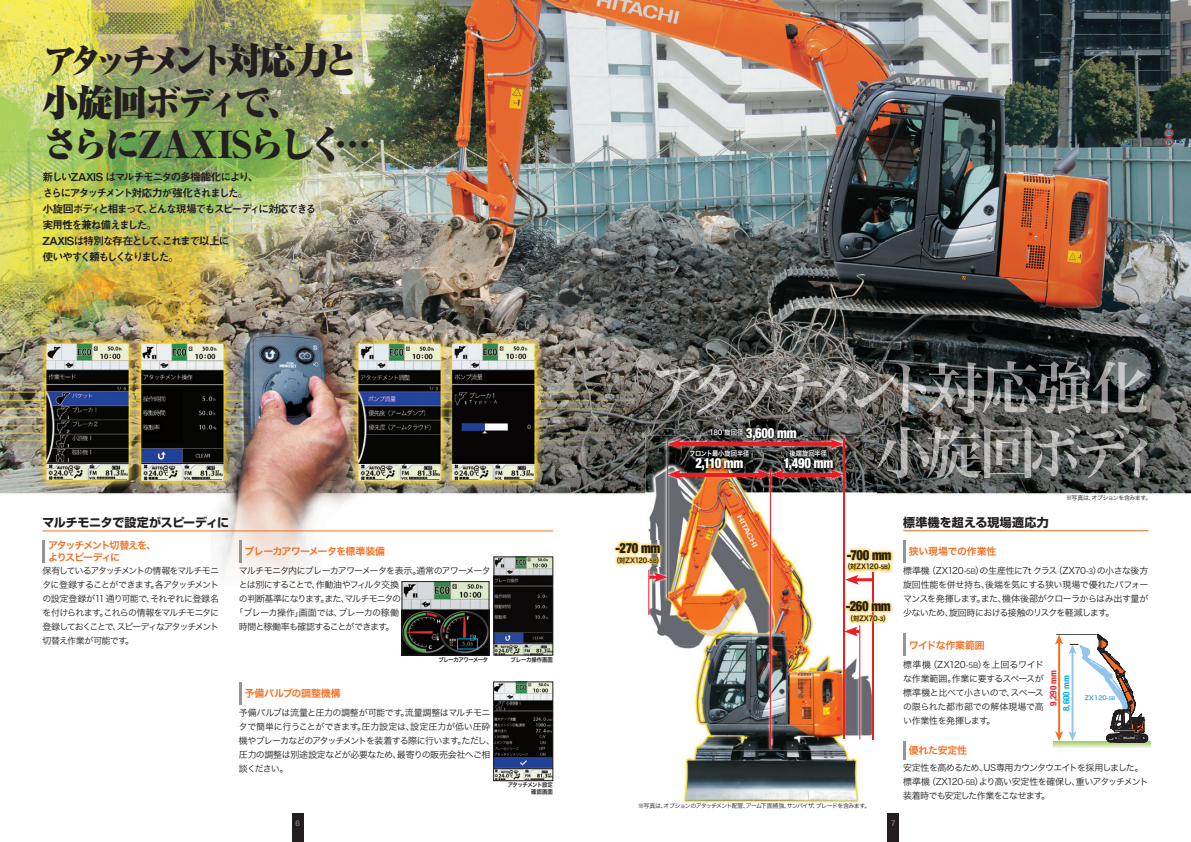
<style>
.page{position:relative;width:1191px;height:842px;background:#fff}
.page>*{position:absolute;margin:0;border:0;box-sizing:border-box;transform-origin:0 0}
.t1{font:900 36px/42px "Ryumin Pro";letter-spacing:-.125em;color:#231f20}
.t2{font:900 condensed 14px "Helvetica Neue";letter-spacing:-.02em;color:#231f20;scale:.9 1}
.t3{font:900 condensed 14px "Helvetica Neue";letter-spacing:-.02em;color:#fff;scale:.9 1}
.t4{font:700 12px "Shin Go Pro";letter-spacing:-.02em;color:#231f20}
.t5{font:700 12px "Shin Go Pro";letter-spacing:.02em;color:#231f20}
.t6{font:11px/16px "Midashi Go Pro MB31";letter-spacing:-.145em;color:#231f20}
.t7{font:10px "Hira Kaku Pro W6";letter-spacing:-.055em;color:#f36e21}
.t8{font:10px/12px "Hira Kaku Pro W6";letter-spacing:-.125em;color:#f36e21}
.t9{font:10px "Hira Kaku Pro W6";letter-spacing:-.015em;color:#f36e21}
.t10{font:10px "Hira Kaku Pro W6";letter-spacing:-.02em;color:#f36e21}
.t11{font:10px "Hira Kaku Pro W6";letter-spacing:-.035em;color:#f36e21}
.t12{font:9px/14px "Hira Kaku Pro W3";letter-spacing:-.065em;color:#231f20;text-align:justify}
.t13{font:9px/14px "Hira Kaku Pro W3";letter-spacing:-.085em;color:#231f20}
.t14{font:9px "Hira Kaku Pro W3";letter-spacing:-.09em;color:#231f20}
.t15{font:9px "Hira Kaku Pro W3";letter-spacing:-.045em;color:#231f20}
.t16{font:700 condensed 9px "Helvetica Neue";color:#ee1d23}
.t17{font:700 condensed 9px "Helvetica Neue";color:#00aeef}
.t18{font:8px "Helvetica Neue";color:#939598}
.t19{font:7px "Hira Kaku Pro W6";letter-spacing:-.015em;color:#231f20;scale:.9 1}
.t20{font:7px "Hira Kaku Pro W6";letter-spacing:-.01em;color:#fff;scale:.9 1}
.t21{font:7px "Hira Kaku Pro W6";letter-spacing:-.04em;color:#fff;scale:.9 1}
.t22{font:6px "Hira Kaku Pro W3";letter-spacing:-.095em;color:#231f20}
.t23{font:6px/7px "Hira Kaku Pro W6";letter-spacing:-.06em;color:#231f20;text-align:right;scale:.9 1}
.t24{font:6px "Hira Kaku Pro W6 90 pv RKSJ H";color:#359bd6}
.t25{font:6px "Hira Kaku Pro W6";letter-spacing:-.03em;color:#231f20;scale:.9 1}
.s1{font-family:"Helvetica Neue";font-weight:900;font-stretch:condensed;font-size:14px}
.s2{font-size:5.6px}
.s3{font-size:7.2px}
.s4{font-size:4.5px}
</style>
<div class="page">
<img style="left:0;top:0;width:1191px;height:842px">
<img style="left:654px;top:361px;width:494px;height:53px">
<img style="left:877px;top:425px;width:280px;height:54px">
<img style="left:645px;top:435px;width:232px;height:316px">
<hr style="left:873px;top:573px;width:1px;height:166px;background:#ee1d23">
<hr style="left:770px;top:469px;width:1px;height:279px;background:#ee1d23">
<hr style="left:859px;top:625px;width:1px;height:114px;background:#ee1d23">
<hr style="left:843px;top:438px;width:1px;height:301px;background:#ee1d23">
<hr style="left:667px;top:439px;width:1px;height:159px;background:#ee1d23">
<hr style="left:648px;top:570px;width:1px;height:45px;background:#ee1d23">
<hr style="left:853px;top:578px;width:20px;height:3px;background:#ee1d23">
<hr style="left:676px;top:473px;width:86px;height:3px;background:#ee1d23">
<svg style="left:668px;top:469px;width:13px;height:11px"></svg>
<hr style="left:676px;top:442px;width:159px;height:3px;background:#ee1d23">
<svg style="left:668px;top:439px;width:13px;height:10px"></svg>
<hr style="left:779px;top:473px;width:56px;height:3px;background:#ee1d23">
<svg style="left:649px;top:572px;width:18px;height:10px"></svg>
<img style="left:859px;top:547px;width:35px;height:26px">
<svg style="left:844px;top:547px;width:15px;height:38px"></svg>
<img style="left:859px;top:598px;width:34px;height:26px">
<svg style="left:873px;top:598px;width:1px;height:26px"></svg>
<svg style="left:844px;top:598px;width:15px;height:38px"></svg>
<img style="left:613px;top:540px;width:50px;height:26px">
<svg style="left:1053px;top:741px;width:97px;height:8px"></svg>
<svg style="left:1055px;top:634px;width:93px;height:108px"></svg>
<img style="left:496px;top:559px;width:55px;height:94px">
<div style="left:494px;top:557px;width:59px;height:98px;border:1px solid #231f20"></div>
<img style="left:404px;top:583px;width:83px;height:70px">
<div style="left:402px;top:581px;width:87px;height:74px;border:1px solid #231f20"></div>
<div style="left:457px;top:638px;width:21px;height:11px;border:1px solid #00aeef"></div>
<hr style="left:239px;top:540px;width:3px;height:23px;background:#939598">
<hr style="left:43px;top:531px;width:510px;height:1px;background:#f36e21">
<hr style="left:903px;top:540px;width:3px;height:22px;background:#939598">
<hr style="left:903px;top:634px;width:3px;height:22px;background:#939598">
<hr style="left:903px;top:741px;width:3px;height:19px;background:#939598">
<hr style="left:903px;top:530px;width:245px;height:1px;background:#f36e21">
<hr style="left:43px;top:540px;width:2px;height:23px;background:#939598">
<hr style="left:239px;top:682px;width:3px;height:22px;background:#939598">
<img style="left:495px;top:684px;width:56px;height:95px">
<div style="left:493px;top:682px;width:60px;height:99px;border:1px solid #231f20"></div>
<img style="left:781px;top:446px;width:55px;height:27px">
<svg style="left:829px;top:439px;width:14px;height:10px"></svg>
<svg style="left:756px;top:469px;width:28px;height:11px"></svg>
<svg style="left:830px;top:469px;width:13px;height:11px"></svg>
<img style="left:687px;top:446px;width:65px;height:27px">
<img style="left:707px;top:424px;width:92px;height:18px">
<div style="left:292px;top:813px;width:11px;height:29px;background:#231f20"></div>
<div style="left:887px;top:813px;width:12px;height:29px;background:#231f20"></div>
<h1 class="t1" style="left:43px;top:37px;width:330px">アタッチメント対応力と小旋回ボディで、<br>さらにZAXISらしく…</h1>
<p class="t6" style="left:43px;top:168px;width:276px">新しいZAXIS はマルチモニタの多機能化により、<br>さらにアタッチメント対応力が強化されました。<br>小旋回ボディと相まって、どんな現場でもスピーディに対応できる実用性を兼ね備えました。<br>ZAXISは特別な存在として、これまで以上に<br>使いやすく頼もしくなりました。</p>
<p class="t20" style="left:709px;top:426px;width:98px">180°旋回径 <span class="s1">3,600 mm</span></p>
<p class="t21" style="left:689px;top:447px;width:69px">フロント最小旋回半径</p>
<h2 class="t3" style="left:695px;top:454px;width:55px">2,110 mm</h2>
<p class="t20" style="left:789px;top:447px;width:43px">後端旋回半径</p>
<h2 class="t3" style="left:783px;top:454px;width:57px">1,490 mm</h2>
<p class="t22" style="left:1066px;top:493px;width:87px">※写真は、オプションを含みます。</p>
<h3 class="t4" style="left:43px;top:513px;width:188px">マルチモニタで設定がスピーディに</h3>
<h3 class="t5" style="left:903px;top:513px;width:147px">標準機を超える現場適応力</h3>
<p class="t8" style="left:48px;top:539px;width:110px">アタッチメント切替えを、よりスピーディに</p>
<p class="t12" style="left:43px;top:563px;width:178px">保有しているアタッチメントの情報をマルチモニタに登録することができます。各アタッチメントの設定登録が11 通り可能で、それぞれに登録名を付けられます。これらの情報をマルチモニタに登録しておくことで、スピーディなアタッチメント切替え作業が可能です。</p>
<p class="t7" style="left:244px;top:542px;width:142px">ブレーカアワーメータを標準装備</p>
<p class="t12" style="left:239px;top:563px;width:253px">マルチモニタ内にブレーカアワーメータを表示。通常のアワーメータ</p>
<p class="t12" style="left:239px;top:577px;width:162px">とは別にすることで、作動油やフィルタ交換</p>
<p class="t14" style="left:239px;top:591px;width:164px">の判断基準になります。また、マルチモニタの</p>
<p class="t15" style="left:234px;top:605px;width:166px">「ブレーカ操作」画面では、ブレーカの稼働</p>
<p class="t13" style="left:239px;top:619px;width:157px">時間と稼働率も確認することができます。</p>
<h2 class="t2" style="left:615px;top:539px;width:51px">-270 mm</h2>
<p class="t19" style="left:613px;top:554px;width:57px">（対ZX120<span class="s2">-5B</span>）</p>
<h2 class="t2" style="left:847px;top:546px;width:51px">-700 mm</h2>
<p class="t19" style="left:844px;top:560px;width:57px">（対ZX120<span class="s2">-5B</span>）</p>
<h2 class="t2" style="left:845px;top:598px;width:51px">-260 mm</h2>
<p class="t19" style="left:847px;top:612px;width:49px">（対ZX70<span class="s2">-3</span>）</p>
<p class="t10" style="left:909px;top:542px;width:89px">狭い現場での作業性</p>
<p class="t12" style="left:903px;top:563px;width:247px">標準機（ZX120<span class="s3">-5B</span>）の生産性に7t クラス（ZX70<span class="s3">-3</span>）の小さな後方旋回性能を併せ持ち、後端を気にする狭い現場で優れたパフォーマンスを発揮します。また、機体後部がクローラからはみ出す量が少ないため、旋回時における接触のリスクを軽減します。</p>
<p class="t11" style="left:909px;top:636px;width:78px">ワイドな作業範囲</p>
<p class="t9" style="left:244px;top:684px;width:98px">予備バルブの調整機構</p>
<p class="t23" style="left:438px;top:656px;width:57px">ブレーカアワーメータ</p>
<p class="t12" style="left:239px;top:705px;width:258px;text-align:left">予備バルブは流量と圧力の調整が可能です。流量調整はマルチモニタで簡単に行うことができます。圧力設定は、設定圧力が低い圧砕機やブレーカなどのアタッチメントを装着する際に行います。ただし、圧力の調整は別途設定などが必要なため、最寄りの販売会社へご相談ください。</p>
<p class="t25" style="left:510px;top:655px;width:48px">ブレーカ操作画面</p>
<p class="t23" style="left:508px;top:781px;width:52px">アタッチメント設定確認画面</p>
<p class="t12" style="left:903px;top:657px;width:142px">標準機（ZX120<span class="s3">-5B</span>）を上回るワイドな作業範囲。作業に要するスペースが標準機と比べて小さいので、スペースの限られた都市部での解体現場で高い作業性を発揮します。</p>
<p class="t16" style="left:1047px;top:705px;width:37px;rotate:-90deg">9,290 mm</p>
<p class="t17" style="left:1060px;top:711px;width:37px;rotate:-90deg">8,600 mm</p>
<p class="t7" style="left:909px;top:742px;width:60px">優れた安定性</p>
<p class="t24" style="left:1085px;top:692px;width:32px">ZX120<span class="s4">-5B</span></p>
<p class="t13" style="left:903px;top:760px;width:247px">安定性を高めるため、US専用カウンタウエイトを採用しました。標準機（ZX120<span class="s3">-5B</span>）より高い安定性を確保し、重いアタッチメント装着時でも安定した作業をこなせます。</p>
<p class="t22" style="left:638px;top:801px;width:234px">※写真は、オプションのアタッチメント配管、アーム下面補強、サンバイザ、ブレードを含みます。</p>
<p class="t18" style="left:295px;top:818px;width:6px">6</p>
<p class="t18" style="left:891px;top:818px;width:6px">7</p>
</div>
